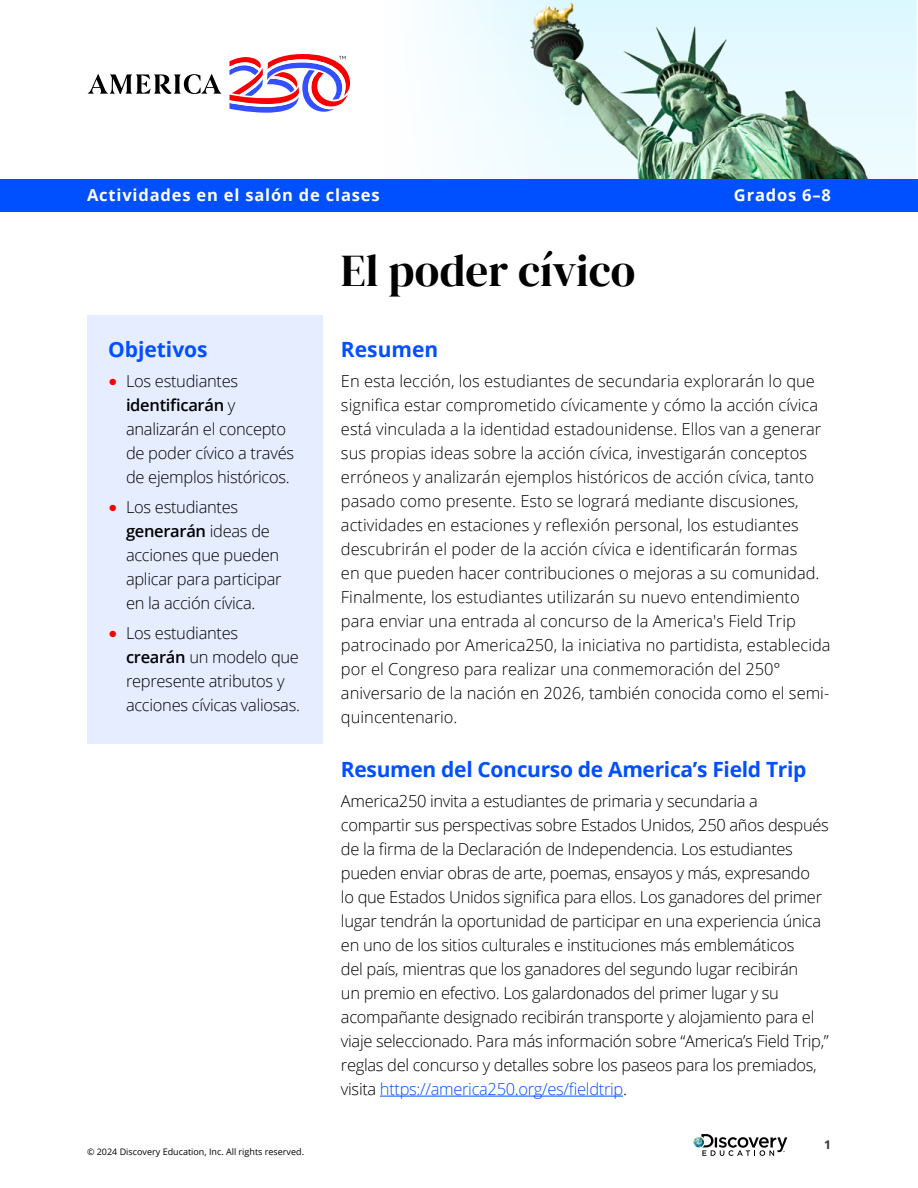
<style>
.page{position:relative;width:918px;height:1188px;background:#fff}
.page>*{position:absolute;margin:0;border:0;box-sizing:border-box;transform-origin:0 0}
.t1{font:45px "DM Serif Display";color:#000}
.t2{font:700 21px "Open Sans";letter-spacing:-.015em;color:#0050ff}
.t3{font:300 16.5px/24px "Open Sans";letter-spacing:-.02em;color:#000}
.t4{font:300 16.5px/24px "Open Sans";color:#000}
.t5{font:700 16.5px "Open Sans";letter-spacing:.05em;color:#fff}
.t6{font:700 12px "Open Sans";color:#343333}
.t7{font:9px "Open Sans";color:#000}
.s1{font-family:"Helvetica Neue";font-size:15px;color:#f90000}
.s2{font-weight:600}
.s3{color:#0050ff}
</style>
<div class="page">
<img style="left:570px;top:0;width:346px;height:179px">
<svg style="left:436px;top:0;width:134px;height:179px;fill:#f0fbff"></svg>
<svg style="left:694px;top:1134px;width:93px;height:22px"></svg>
<div style="left:0;top:179px;width:918px;height:33px;background:#0050ff"></div>
<svg style="left:88px;top:74px;width:133px;height:20px"></svg>
<svg style="left:229px;top:54px;width:121px;height:59px"></svg>
<hr style="left:380px;top:1096px;width:243px;height:1px;background:#0050ff">
<div style="left:87px;top:315px;width:236px;height:428px;background:#e6edff"></div>
<p class="t5" style="left:87px;top:184px;width:294px">Actividades en el salón de clases</p>
<p class="t5" style="left:734px;top:184px;width:99px">Grados 6–8</p>
<p class="t2" style="left:108px;top:334px;width:101px">Objetivos</p>
<p class="t3" style="left:126px;top:368px;width:170px;text-indent:-18px"><span class="s1">●</span> Los estudiantes <span class="s2">identificarán</span> y analizarán el concepto de poder cívico a través de ejemplos históricos.</p>
<p class="t3" style="left:126px;top:494px;width:157px;text-indent:-18px"><span class="s1">●</span> Los estudiantes <span class="s2">generarán</span> ideas de acciones que pueden aplicar para participar en la acción cívica.</p>
<p class="t3" style="left:126px;top:620px;width:176px;text-indent:-18px"><span class="s1">●</span> Los estudiantes <span class="s2">crearán</span> un modelo que represente atributos y acciones cívicas valiosas.</p>
<p class="t7" style="left:87px;top:1145px;width:219px">© 2024 Discovery Education, Inc. All rights reserved.</p>
<h1 class="t1" style="left:341px;top:245px;width:296px">El poder cívico</h1>
<p class="t2" style="left:341px;top:334px;width:99px">Resumen</p>
<p class="t4" style="left:341px;top:368px;width:491px">En esta lección, los estudiantes de secundaria explorarán lo que significa estar comprometido cívicamente y cómo la acción cívica está vinculada a la identidad estadounidense. Ellos van a generar sus propias ideas sobre la acción cívica, investigarán conceptos erróneos y analizarán ejemplos históricos de acción cívica, tanto pasado como presente. Esto se logrará mediante discusiones, actividades en estaciones y reflexión personal, los estudiantes descubrirán el poder de la acción cívica e identificarán formas<br>en que pueden hacer contribuciones o mejoras a su comunidad.<br>Finalmente, los estudiantes utilizarán su nuevo entendimiento para enviar una entrada al concurso de la America's Field Trip patrocinado por America250, la iniciativa no partidista, establecida por el Congreso para realizar una conmemoración del 250° aniversario de la nación en 2026, también conocida como el semi&shy;quincentenario.</p>
<p class="t2" style="left:341px;top:754px;width:467px">Resumen del Concurso de America’s Field Trip</p>
<p class="t3" style="left:341px;top:788px;width:489px">America250 invita a estudiantes de primaria y secundaria a compartir sus perspectivas sobre Estados Unidos, 250 años después de la firma de la Declaración de Independencia. Los estudiantes pueden enviar obras de arte, poemas, ensayos y más, expresando<br>lo que Estados Unidos significa para ellos. Los ganadores del primer lugar tendrán la oportunidad de participar en una experiencia única en uno de los sitios culturales e instituciones más emblemáticos<br>del país, mientras que los ganadores del segundo lugar recibirán<br>un premio en efectivo. Los galardonados del primer lugar y su acompañante designado recibirán transporte y alojamiento para el viaje seleccionado. Para más información sobre “America’s Field Trip,” reglas del concurso y detalles sobre los paseos para los premiados, visita <span class="s3">https://america250.org/es/fieldtrip</span>.</p>
<p class="t6" style="left:824px;top:1136px;width:8px">1</p>
</div>
